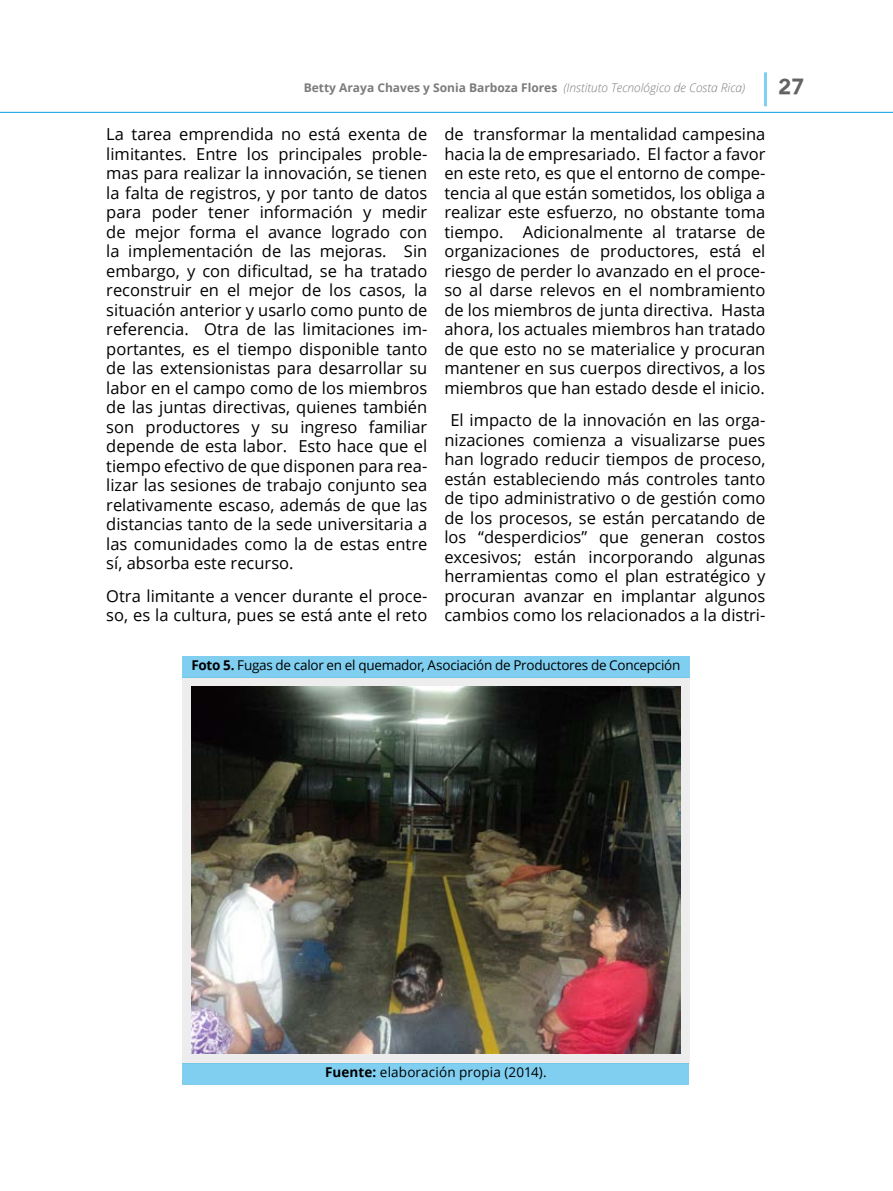
<style>
.page{position:relative;width:893px;height:1191px;background:#fff}
.page>*{position:absolute;margin:0;border:0;box-sizing:border-box;transform-origin:0 0}
.t1{font:900 21px "Old Sans";color:#646363}
.t2{font:16.5px/19.5px "Open Sans";color:#000;text-align:justify}
.t3{font:13.5px "Open Sans";letter-spacing:-.02em;color:#000}
.t4{font:13.5px "Open Sans";letter-spacing:.01em;color:#000}
.t5{font:700 12px "Open Sans";color:#7c7b7b}
.s1{font-weight:300;font-style:italic}
.s2{font-weight:700}
</style>
<div class="page">
<hr style="left:0;top:112px;width:893px;height:1px;background:#009fe3">
<hr style="left:764px;top:72px;width:3px;height:34px;background:#009fe3">
<div style="left:182px;top:677px;width:507px;height:386px;background:#ededed"></div>
<div style="left:182px;top:656px;width:507px;height:21px;background:#80cff1"></div>
<div style="left:182px;top:1063px;width:507px;height:21px;background:#80cff1"></div>
<img style="left:191px;top:687px;width:489px;height:366px">
<p class="t5" style="left:304px;top:79px;width:443px">Betty Araya Chaves y Sonia Barboza Flores <span class="s1">(Instituto Tecnológico de Costa Rica)</span></p>
<p class="t1" style="left:779px;top:73px;width:27px">27</p>
<p class="t2" style="left:106px;top:124px;width:323px">La tarea emprendida no está exenta de limitantes. Entre los principales proble&shy;mas para realizar la innovación, se tienen la falta de registros, y por tanto de datos para poder tener información y medir de mejor forma el avance logrado con la implementación de las mejoras. Sin embargo, y con dificultad, se ha tratado reconstruir en el mejor de los casos, la situación anterior y usarlo como punto de referencia. Otra de las limitaciones im&shy;portantes, es el tiempo disponible tanto de las extensionistas para desarrollar su labor en el campo como de los miembros de las juntas directivas, quienes también son productores y su ingreso familiar depende de esta labor. Esto hace que el tiempo efectivo de que disponen para rea&shy;lizar las sesiones de trabajo conjunto sea relativamente escaso, además de que las distancias tanto de la sede universitaria a las comunidades como la de estas entre sí, absorba este recurso.</p>
<p class="t2" style="left:106px;top:585px;width:323px">Otra limitante a vencer durante el proce&shy;so, es la cultura, pues se está ante el reto</p>
<p class="t2" style="left:444px;top:124px;width:323px">de transformar la mentalidad campesina hacia la de empresariado. El factor a favor en este reto, es que el entorno de compe&shy;tencia al que están sometidos, los obliga a realizar este esfuerzo, no obstante toma tiempo. Adicionalmente al tratarse de organizaciones de productores, está el riesgo de perder lo avanzado en el proce&shy;so al darse relevos en el nombramiento de los miembros de junta directiva. Hasta ahora, los actuales miembros han tratado de que esto no se materialice y procuran mantener en sus cuerpos directivos, a los miembros que han estado desde el inicio.</p>
<p class="t2" style="left:444px;top:410px;width:323px;text-align:center">El impacto de la innovación en las orga&shy;nizaciones comienza a visualizarse pues han logrado reducir tiempos de proceso, están estableciendo más controles tanto de tipo administrativo o de gestión como de los procesos, se están percatando de los “desperdicios” que generan costos excesivos; están incorporando algunas herramientas como el plan estratégico y procuran avanzar en implantar algunos cambios como los relacionados a la distri-</p>
<p class="t3" style="left:191px;top:656px;width:490px"><span class="s2">Foto 5.</span> Fugas de calor en el quemador, Asociación de Productores de Concepción</p>
<p class="t4" style="left:325px;top:1062px;width:223px"><span class="s2">Fuente:</span> elaboración propia (2014).</p>
</div>
